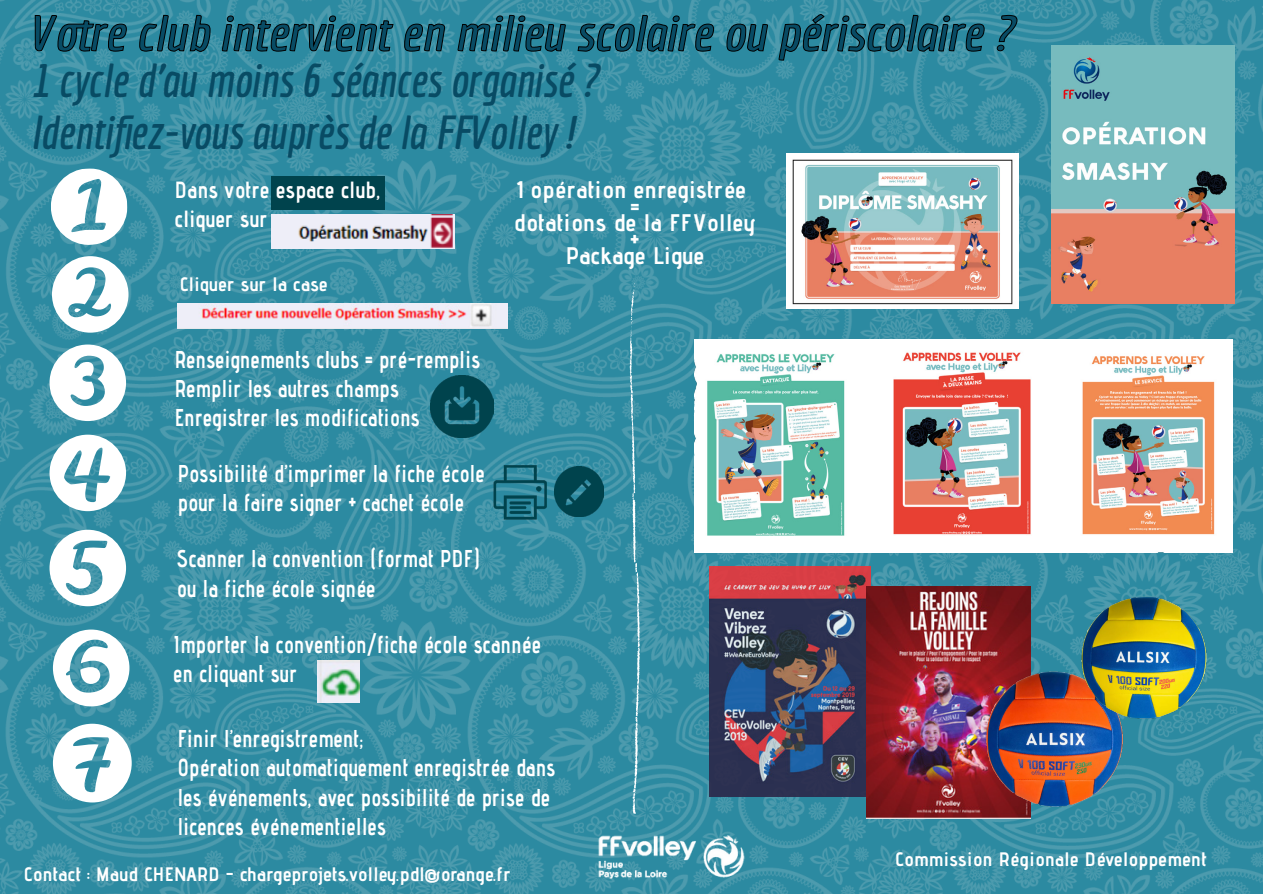
<style>
.page{position:relative;width:1263px;height:894px;background:#fff}
.page>*{position:absolute;margin:0;border:0;box-sizing:border-box;transform-origin:0 0}
.t1{font:italic 700 49.05px "Economica";color:#084b64;scale:1.17 1}
.t2{font:italic 700 46.5px "Economica";color:#084b64}
.t3{font:700 24.3px/29.2px "Advent Pro";letter-spacing:.02em;color:#fff;scale:.83 1}
.t4{font:700 24px "Advent Pro";letter-spacing:.02em;color:#fff}
.t5{font:700 23.4px/28px "Advent Pro";letter-spacing:.02em;color:#fff;scale:.91 1}
.t6{font:700 19.5px "Advent Pro";letter-spacing:.02em;color:#fff}
</style>
<div class="page">
<img style="left:0;top:1px;width:1262px;height:893px">
<img style="left:709px;top:567px;width:161px;height:229px">
<img style="left:866px;top:587px;width:164px;height:231px">
<img style="left:984px;top:668px;width:141px;height:141px">
<img style="left:1080px;top:595px;width:126px;height:125px">
<img style="left:1051px;top:45px;width:183px;height:259px">
<img style="left:694px;top:340px;width:538px;height:212px">
<img style="left:786px;top:154px;width:232px;height:154px">
<div style="left:271px;top:176px;width:114px;height:34px;background:#00434d"></div>
<img style="left:574px;top:823px;width:193px;height:67px">
<svg style="left:34px;top:13px;width:93px;height:39px;background:#2d788b"></svg>
<svg style="left:139px;top:15px;width:72px;height:37px;background:#2d7789"></svg>
<svg style="left:221px;top:15px;width:173px;height:43px;background:#2f7b8e"></svg>
<svg style="left:404px;top:23px;width:41px;height:29px"></svg>
<svg style="left:457px;top:15px;width:109px;height:43px;background:#2e7a8c"></svg>
<svg style="left:577px;top:15px;width:137px;height:43px;background:#2e7b8e"></svg>
<svg style="left:726px;top:23px;width:42px;height:29px"></svg>
<svg style="left:778px;top:14px;width:206px;height:47px;background:#307d8f"></svg>
<svg style="left:996px;top:15px;width:21px;height:37px"></svg>
<img style="left:271px;top:214px;width:183px;height:34px">
<svg style="left:629px;top:281px;width:11px;height:533px;background:#519eb0"></svg>
<img style="left:177px;top:304px;width:330px;height:24px">
<svg style="left:50px;top:168px;width:78px;height:78px"></svg>
<svg style="left:52px;top:256px;width:76px;height:77px"></svg>
<svg style="left:50px;top:344px;width:76px;height:77px"></svg>
<svg style="left:50px;top:435px;width:76px;height:76px"></svg>
<svg style="left:50px;top:530px;width:76px;height:76px"></svg>
<svg style="left:53px;top:629px;width:76px;height:77px"></svg>
<svg style="left:53px;top:724px;width:79px;height:78px"></svg>
<img style="left:430px;top:375px;width:63px;height:63px">
<img style="left:554px;top:467px;width:49px;height:49px">
<img style="left:492px;top:464px;width:56px;height:56px">
<img style="left:317px;top:661px;width:42px;height:42px">
<h1 class="t1" style="left:31px;top:4px;width:841px">Votre club intervient en milieu scolaire ou périscolaire ?</h1>
<h2 class="t2" style="left:31px;top:53px;width:569px">1 cycle d’au moins 6 séances organisé ?</h2>
<h2 class="t2" style="left:31px;top:105px;width:543px">Identifiez-vous auprès de la FFVolley !</h2>
<p class="t5" style="left:175px;top:176px;width:227px">Dans votre espace club, cliquer sur</p>
<p class="t6" style="left:180px;top:272px;width:149px">Cliquer sur la case</p>
<p class="t3" style="left:175px;top:344px;width:369px">Renseignements clubs = pré-remplis<br>Remplir les autres champs<br>Enregistrer les modifications</p>
<p class="t3" style="left:178px;top:458px;width:371px">Possibilité d’imprimer la fiche école pour la faire signer + cachet école</p>
<p class="t3" style="left:177px;top:544px;width:367px">Scanner la convention (format PDF) ou la fiche école signée</p>
<p class="t4" style="left:516px;top:175px;width:231px">1 opération enregistrée</p>
<p class="t4" style="left:630px;top:192px;width:10px">=</p>
<p class="t4" style="left:514px;top:208px;width:243px">dotations de la FFVolley</p>
<p class="t4" style="left:630px;top:225px;width:11px">+</p>
<p class="t4" style="left:565px;top:241px;width:140px">Package Ligue</p>
<p class="t3" style="left:174px;top:629px;width:444px">Importer la convention/fiche école scannée en cliquant sur</p>
<p class="t3" style="left:178px;top:723px;width:456px">Finir l’enregistrement;<br>Opération automatiquement enregistrée dans les événements, avec possibilité de prise de licences événementielles</p>
<p class="t6" style="left:24px;top:862px;width:488px">Contact : Maud CHENARD - chargeprojets.volley.pdl@orange.fr</p>
<p class="t6" style="left:895px;top:847px;width:313px">Commission Régionale Développement</p>
</div>
